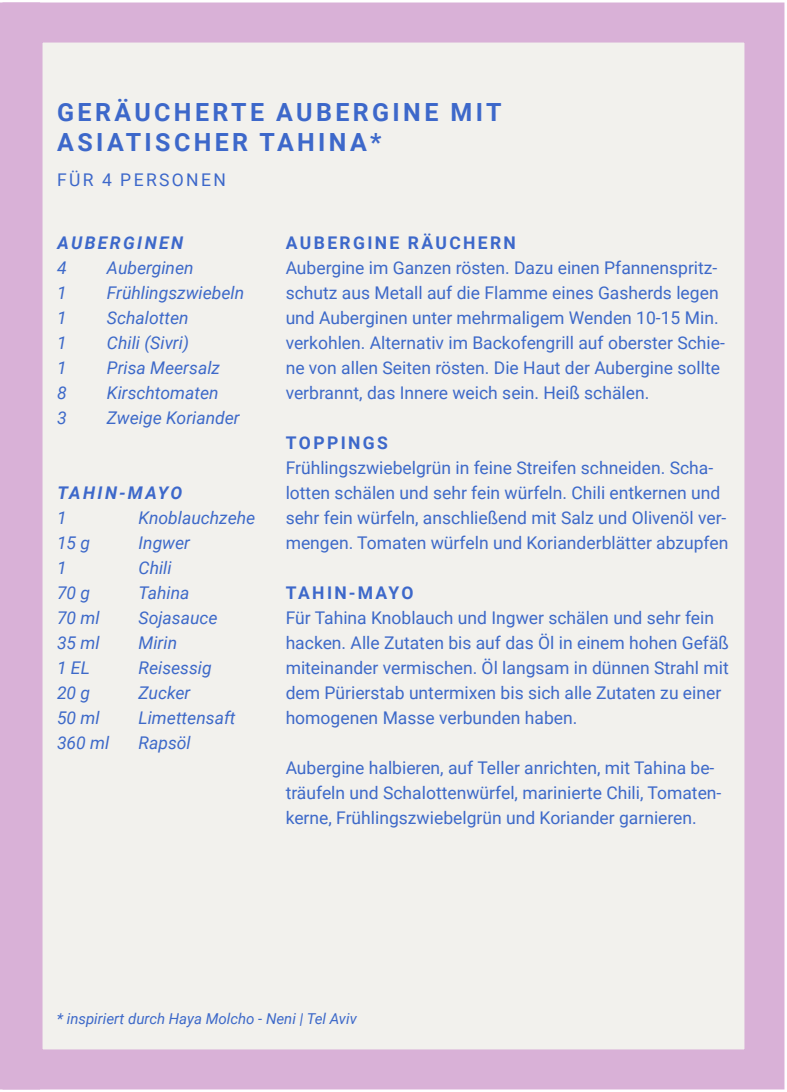
<style>
.page{position:relative;width:787px;height:1092px;background:#fff}
.page>*{position:absolute;margin:0;border:0;box-sizing:border-box;transform-origin:0 0}
.t1{font:700 25px/30px "Roboto";letter-spacing:.135em;color:#3d68ca}
.t2{font:17.5px/25px "Roboto";color:#3d69c9}
.t3{font:italic 17.5px/25px "Roboto";color:#3d69c9}
.t4{font:700 17.5px "Roboto";letter-spacing:.135em;color:#3d68ca}
.t5{font:italic 700 17.5px "Roboto";letter-spacing:.135em;color:#3d68ca}
.t6{font:17.5px "Roboto";letter-spacing:.135em;color:#3d68ca}
.t7{font:italic 15px "Roboto";color:#3d69c9}
</style>
<div class="page">
<div style="left:3px;top:3px;width:781px;height:1086px;background:#f2f1ed;border:40px solid #d9b1d7"></div>
<div style="left:0;top:3px;width:40px;height:1086px;background:#d9b1d7"></div>
<h1 class="t1" style="left:57px;top:98px;width:446px">GERÄUCHERTE AUBERGINE MIT<br>ASIATISCHER TAHINA*</h1>
<p class="t6" style="left:57px;top:170px;width:170px">FÜR 4 PERSONEN</p>
<p class="t5" style="left:57px;top:233px;width:127px">AUBERGINEN</p>
<p class="t3" style="left:57px;top:255px;width:11px;text-align:justify">4<br>1<br>1<br>1<br>1<br>8<br>3</p>
<p class="t3" style="left:107px;top:255px;width:139px">Auberginen<br>Frühlingszwiebeln<br>Schalotten<br>Chili (Sivri)<br>Prisa Meersalz<br>Kirschtomaten<br>Zweige Koriander</p>
<p class="t5" style="left:57px;top:483px;width:127px">TAHIN-MAYO</p>
<p class="t3" style="left:57px;top:505px;width:54px">1<br>15 g<br>1<br>70 g<br>70 ml<br>35 ml<br>1 EL<br>20 g<br>50 ml<br>360 ml</p>
<p class="t3" style="left:138px;top:505px;width:118px">Knoblauchzehe<br>Ingwer<br>Chili<br>Tahina<br>Sojasauce<br>Mirin<br>Reisessig<br>Zucker<br>Limettensaft<br>Rapsöl</p>
<p class="t4" style="left:286px;top:233px;width:231px">AUBERGINE RÄUCHERN</p>
<p class="t2" style="left:286px;top:255px;width:440px">Aubergine im Ganzen rösten. Dazu einen Pfannenspritz&shy;schutz aus Metall auf die Flamme eines Gasherds legen und Auberginen unter mehrmaligem Wenden 10-15 Min. verkohlen. Alternativ im Backofengrill auf oberster Schie&shy;ne von allen Seiten rösten. Die Haut der Aubergine sollte verbrannt, das Innere weich sein. Heiß schälen.</p>
<p class="t4" style="left:286px;top:433px;width:103px">TOPPINGS</p>
<p class="t2" style="left:286px;top:455px;width:444px">Frühlingszwiebelgrün in feine Streifen schneiden. Scha&shy;lotten schälen und sehr fein würfeln. Chili entkernen und sehr fein würfeln, anschließend mit Salz und Olivenöl ver&shy;mengen. Tomaten würfeln und Korianderblätter abzupfen</p>
<p class="t4" style="left:286px;top:583px;width:129px">TAHIN-MAYO</p>
<p class="t2" style="left:286px;top:605px;width:445px">Für Tahina Knoblauch und Ingwer schälen und sehr fein hacken. Alle Zutaten bis auf das Öl in einem hohen Gefäß miteinander vermischen. Öl langsam in dünnen Strahl mit dem Pürierstab untermixen bis sich alle Zutaten zu einer homogenen Masse verbunden haben.</p>
<p class="t2" style="left:286px;top:755px;width:437px">Aubergine halbieren, auf Teller anrichten, mit Tahina be&shy;träufeln und Schalottenwürfel, marinierte Chili, Tomaten&shy;kerne, Frühlingszwiebelgrün und Koriander garnieren.</p>
<p class="t7" style="left:57px;top:1010px;width:301px">* inspiriert durch Haya Molcho - Neni | Tel Aviv</p>
</div>
